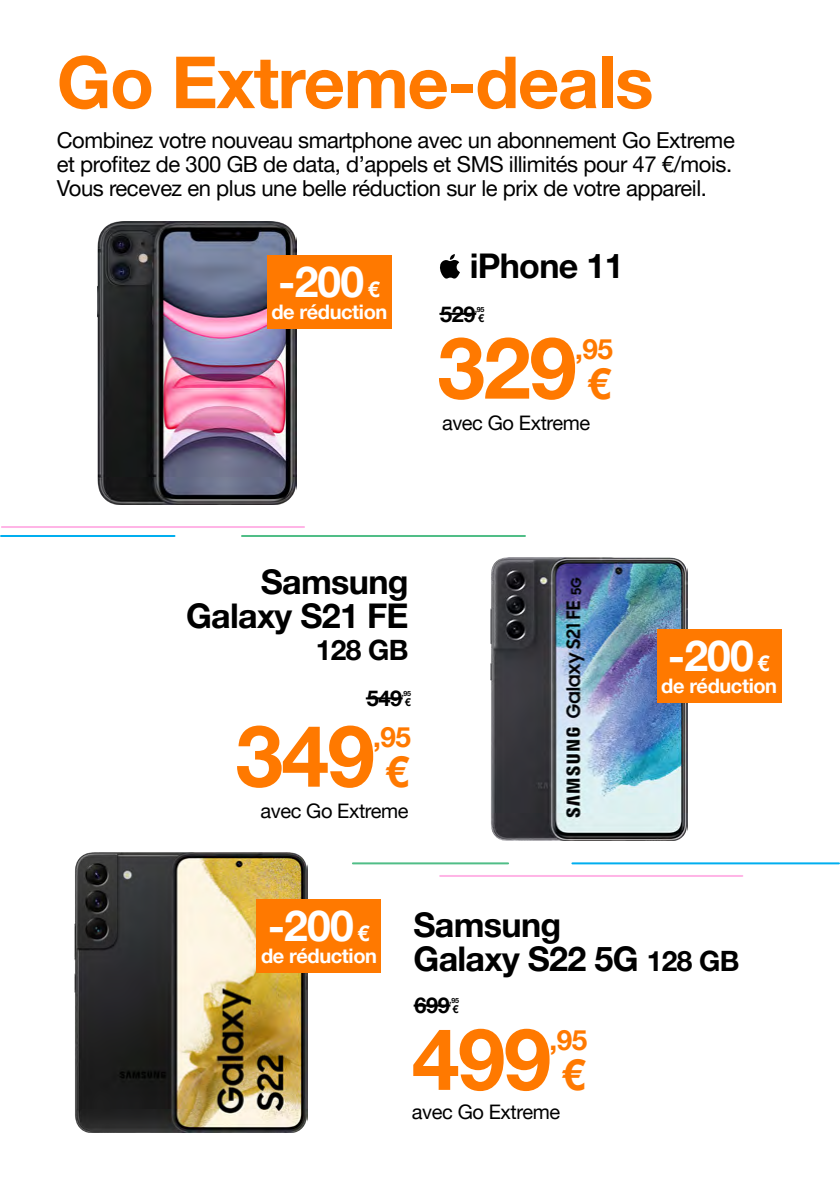
<style>
.page{position:relative;width:840px;height:1191px;background:#fff}
.page>*{position:absolute;margin:0;border:0;box-sizing:border-box;transform-origin:0 0}
.t1{font:700 85.6px "Helvetica Neue";letter-spacing:-.02em;color:#ff7900}
.t2{font:700 72px "Helvetica Neue";letter-spacing:-.02em;color:#ff7900}
.t3{font:700 42.6px "Helvetica Neue";letter-spacing:-.02em;color:#fff}
.t4{font:700 42.4px "Helvetica Neue";color:#ff7900}
.t5{font:700 34px/34px "Helvetica Neue";letter-spacing:-.02em;color:#000;text-align:right}
.t6{font:700 28px "Helvetica Neue";color:#000}
.t7{font:700 27.8px "Helvetica Neue";color:#ff7900}
.t8{font:22px/24px "Helvetica Neue";letter-spacing:-.02em;color:#000;text-align:justify}
.t9{font:700 21.8px "Helvetica Neue";letter-spacing:-.02em;color:#000}
.t10{font:20px "Helvetica Neue";letter-spacing:-.02em;color:#000}
.t11{font:700 20px "Helvetica Neue";letter-spacing:-.02em;color:#fff}
.t12{font:700 10.8px "Helvetica Neue";color:#000}
.t13{font:700 7px "Helvetica Neue";color:#000}
.s1{font-size:21.4px}
.s2{font-size:28px}
</style>
<div class="page">
<img style="left:98px;top:221px;width:198px;height:284px">
<hr style="left:439px;top:313px;width:37px;height:2px;background:#000">
<svg style="left:440px;top:254px;width:19px;height:24px"></svg>
<img style="left:74px;top:852px;width:233px;height:280px">
<img style="left:490px;top:557px;width:196px;height:284px">
<hr style="left:365px;top:697px;width:37px;height:2px;background:#000">
<hr style="left:413px;top:1004px;width:37px;height:2px;background:#000">
<hr style="left:572px;top:862px;width:266px;height:2px;background:#00aeef">
<hr style="left:440px;top:875px;width:302px;height:2px;background:#ffb4e6">
<hr style="left:352px;top:862px;width:156px;height:2px;background:#50be87">
<hr style="left:1px;top:535px;width:173px;height:2px;background:#00aeef">
<hr style="left:2px;top:526px;width:302px;height:2px;background:#ffb4e6">
<hr style="left:242px;top:535px;width:282px;height:2px;background:#50be87">
<div style="left:267px;top:255px;width:124px;height:74px;background:#ff7900"></div>
<div style="left:656px;top:629px;width:125px;height:74px;background:#ff7900"></div>
<div style="left:256px;top:899px;width:125px;height:73px;background:#ff7900"></div>
<h2 class="t2" style="left:57px;top:38px;width:598px">Go Extreme-deals</h2>
<p class="t8" style="left:57px;top:128px;width:679px">Combinez votre nouveau smartphone avec un abonnement Go Extreme et profitez de 300 GB de data, d’appels et SMS illimités pour 47 €/mois.<br>Vous recevez en plus une belle réduction sur le prix de votre appareil.</p>
<h3 class="t3" style="left:278px;top:255px;width:103px">-200 <span class="s1">€</span></h3>
<p class="t11" style="left:271px;top:299px;width:117px">de réduction</p>
<h3 class="t5" style="left:469px;top:249px;width:155px">iPhone 11</h3>
<p class="t9" style="left:440px;top:300px;width:37px">529</p>
<p class="t13" style="left:475px;top:305px;width:11px">,95</p>
<p class="t12" style="left:478px;top:311px;width:7px">€</p>
<h1 class="t1" style="left:437px;top:315px;width:141px">329</h1>
<p class="t7" style="left:575px;top:332px;width:39px">,95</p>
<h3 class="t4" style="left:586px;top:358px;width:25px">€</h3>
<p class="t10" style="left:442px;top:411px;width:150px">avec Go Extreme</p>
<h3 class="t5" style="left:186px;top:565px;width:224px">Samsung<br>Galaxy S21 FE</h3>
<p class="t6" style="left:316px;top:633px;width:94px">128 GB</p>
<p class="t9" style="left:366px;top:684px;width:37px">549</p>
<p class="t13" style="left:401px;top:689px;width:11px">,95</p>
<p class="t12" style="left:404px;top:695px;width:7px">€</p>
<h1 class="t1" style="left:235px;top:703px;width:141px">349</h1>
<p class="t7" style="left:373px;top:720px;width:39px">,95</p>
<h3 class="t4" style="left:385px;top:746px;width:25px">€</h3>
<p class="t10" style="left:260px;top:798px;width:150px">avec Go Extreme</p>
<h3 class="t3" style="left:667px;top:630px;width:103px">-200 <span class="s1">€</span></h3>
<p class="t11" style="left:661px;top:673px;width:117px">de réduction</p>
<h3 class="t3" style="left:268px;top:899px;width:103px">-200 <span class="s1">€</span></h3>
<p class="t11" style="left:261px;top:943px;width:117px">de réduction</p>
<h3 class="t5" style="left:413px;top:908px;width:327px;text-align:left">Samsung<br>Galaxy S22 5G <span class="s2">128 GB</span></h3>
<p class="t9" style="left:414px;top:991px;width:37px">699</p>
<p class="t13" style="left:449px;top:996px;width:11px">,95</p>
<p class="t12" style="left:452px;top:1002px;width:7px">€</p>
<h1 class="t1" style="left:411px;top:1006px;width:141px">499</h1>
<p class="t7" style="left:549px;top:1023px;width:39px">,95</p>
<h3 class="t4" style="left:561px;top:1049px;width:25px">€</h3>
<p class="t10" style="left:411px;top:1099px;width:150px">avec Go Extreme</p>
</div>
